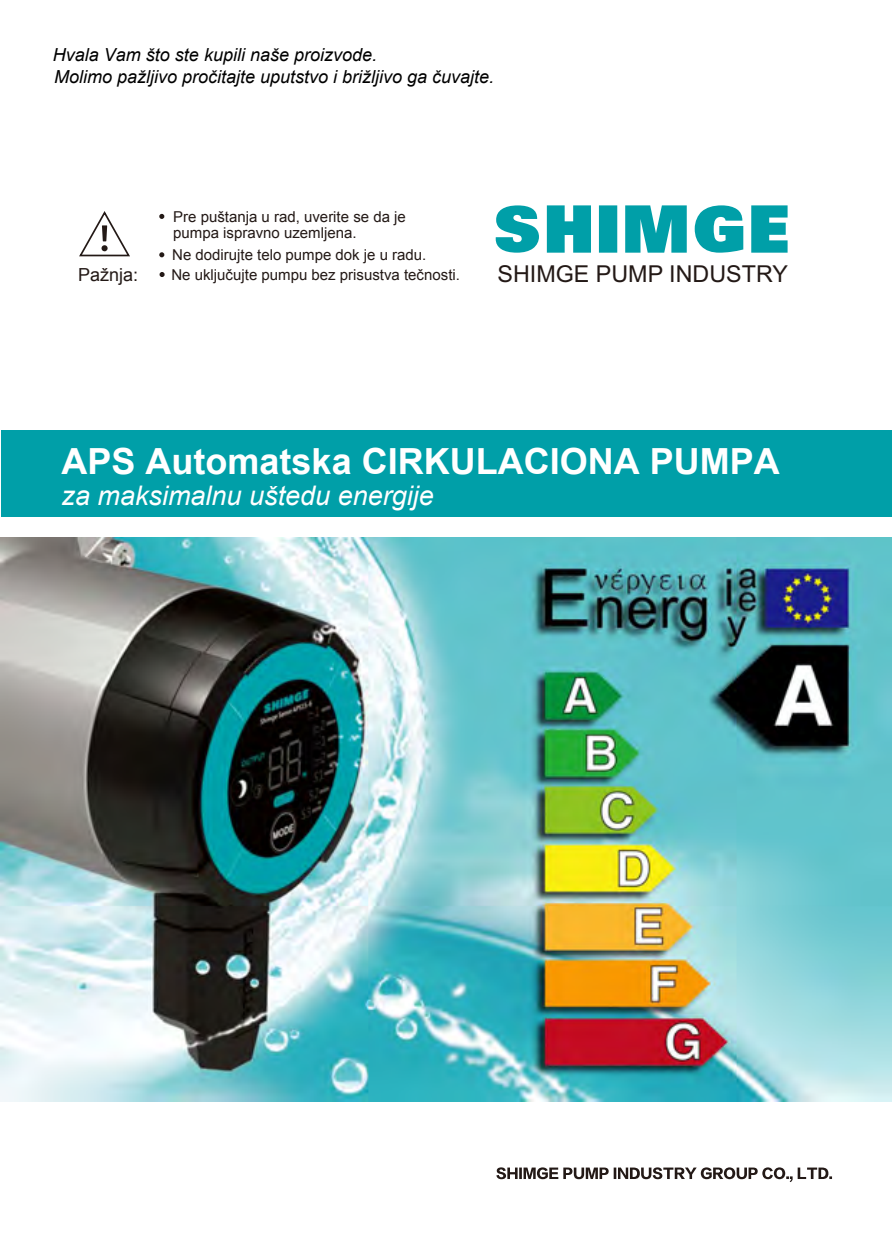
<style>
.page{position:relative;width:892px;height:1259px;background:#fff}
.page>*{position:absolute;margin:0;border:0;box-sizing:border-box;transform-origin:0 0}
.t1{font:700 36px "Arial";color:#fff}
.t2{font:italic 27px "Arial";color:#fff}
.t3{font:23.4px "Arial";color:#231916}
.t4{font:italic 18px/21.6px "Arial";color:#000}
.t5{font:18px "Arial";color:#231916}
.t6{font:15px/16.8px "Arial";color:#231916}
.s1{font-style:inherit}
</style>
<div class="page">
<div style="left:1px;top:430px;width:891px;height:87px;background:#009fa8"></div>
<svg style="left:496px;top:1167px;width:336px;height:15px"></svg>
<svg style="left:79px;top:211px;width:51px;height:46px"></svg>
<svg style="left:496px;top:205px;width:291px;height:48px"></svg>
<svg style="left:159px;top:214px;width:5px;height:5px"></svg>
<svg style="left:159px;top:252px;width:5px;height:5px"></svg>
<svg style="left:159px;top:272px;width:6px;height:5px"></svg>
<img style="left:1px;top:537px;width:891px;height:564px">
<p class="t4" style="left:53px;top:45px;width:443px">Hvala Vam što ste kupili naše proizvode.<br>Molimo pažljivo pročitajte uputstvo i brižljivo ga čuvajte.</p>
<p class="t5" style="left:78px;top:263px;width:62px">Pažnja<span class="s1">:</span></p>
<p class="t6" style="left:173px;top:208px;width:234px">Pre puštanja u rad, uverite se da je pumpa ispravno uzemljena<span class="s1">.</span></p>
<p class="t6" style="left:171px;top:267px;width:290px">Ne uključujte pumpu bez prisustva tečnosti.</p>
<p class="t6" style="left:172px;top:246px;width:256px">Ne dodirujte telo pumpe dok je u radu.</p>
<h3 class="t3" style="left:497px;top:265px;width:292px">SHIMGE PUMP INDUSTRY</h3>
<h1 class="t1" style="left:62px;top:437px;width:720px">APS Automatska CIRKULACIONA PUMPA</h1>
<h2 class="t2" style="left:62px;top:477px;width:374px">za maksimalnu uštedu energije</h2>
</div>
